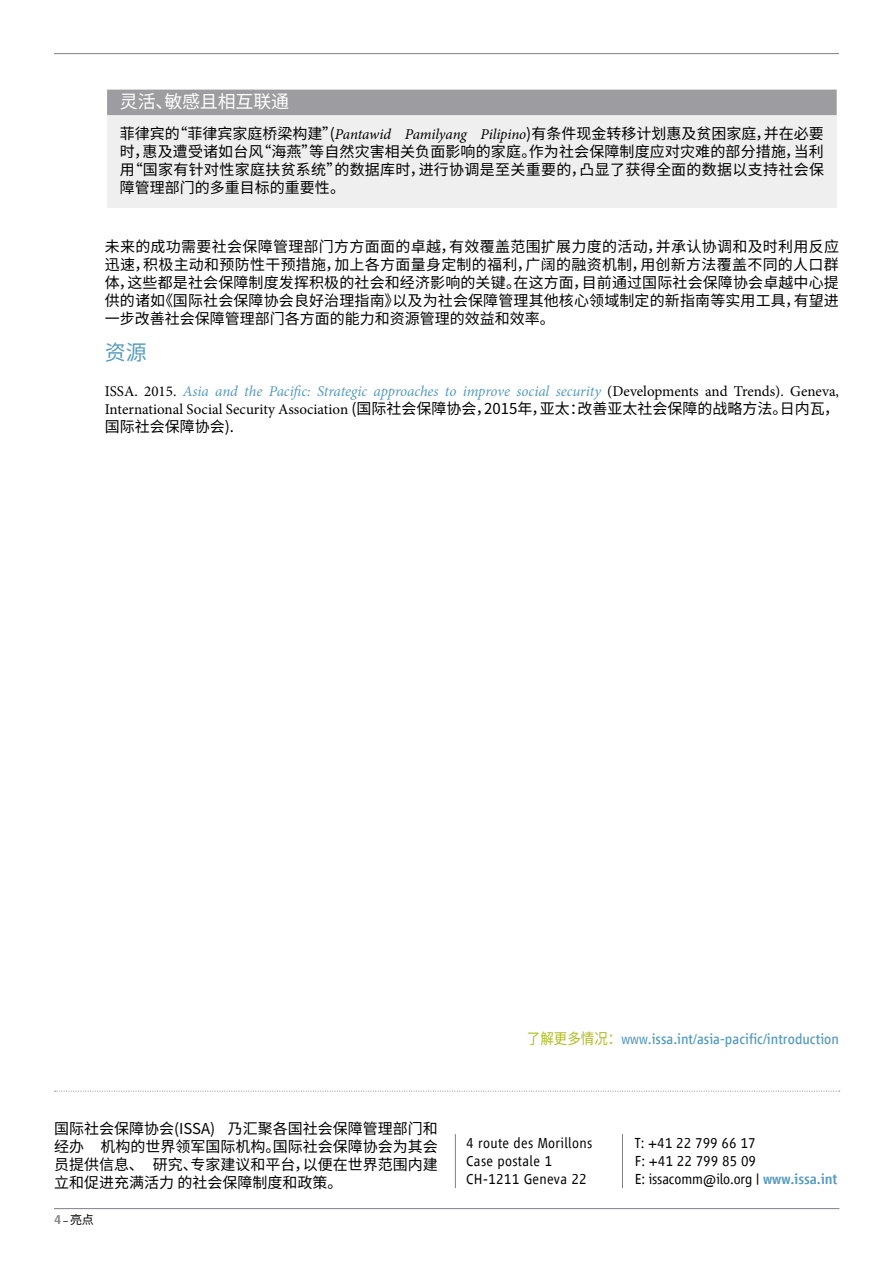
<style>
.page{position:relative;width:893px;height:1263px;background:#fff}
.page>*{position:absolute;margin:0;border:0;box-sizing:border-box;transform-origin:0 0}
.t1{font:21px "Noto Sans CJ Ksc";color:#569bbe}
.t2{font:18px "Noto Sans CJ Ksc";letter-spacing:-.01em;color:#fff}
.t3{font:15px/18px "Noto Sans CJ Ksc";color:#000;text-align:justify}
.t4{font:15px/18px "Minion Pro";color:#000}
.t5{font:300 15px/18px "Vialog LT Com";color:#000}
.t6{font:15px "Vialog LT Com";color:#569bbe}
.t7{font:300 15px/18px "Vialog LT Com";letter-spacing:.02em;color:#000}
.t8{font:12px "Noto Sans CJ Kjp";color:#000}
.s1{font-family:"Minion Pro";font-style:italic}
.s2{font-style:italic;color:#569bbe}
.s3{font-family:"Noto Sans CJ Ksc"}
.s4{font-family:"Noto Sans CJ Ksc";color:#afbc22}
.s5{font-family:"Vialog LT Com";font-weight:500;font-size:13.5px;color:#807f83}
.s6{font-family:"Vialog LT Com";font-weight:300;font-size:9px}
.s7{font-weight:500;color:#569bbe}
</style>
<div class="page">
<hr style="left:54px;top:1208px;width:785px;height:1px;background:#807f83">
<hr style="left:54px;top:53px;width:785px;height:1px;background:#807f83">
<hr style="left:455px;top:1134px;width:1px;height:54px;background:#807f83">
<hr style="left:622px;top:1134px;width:1px;height:54px;background:#807f83">
<svg style="left:55px;top:1091px;width:785px;height:1px"></svg>
<div style="left:107px;top:90px;width:730px;height:118px;background:#efeff0"></div>
<div style="left:107px;top:90px;width:730px;height:25px;background:#9d9ca0"></div>
<p class="t2" style="left:120px;top:91px;width:171px">灵活、敏感且相互联通</p>
<p class="t3" style="left:120px;top:125px;width:706px">菲律宾的“菲律宾家庭桥梁构建”(<span class="s1">Pantawid Pamilyang Pilipino</span>)有条件现金转移计划惠及贫困家庭，并在必要时，惠及遭受诸如台风“海燕”等自然灾害相关负面影响的家庭。作为社会保障制度应对灾难的部分措施，当利用“国家有针对性家庭扶贫系统”的数据库时，进行协调是至关重要的，凸显了获得全面的数据以支持社会保障管理部门的多重目标的重要性。</p>
<p class="t3" style="left:105px;top:238px;width:736px">未来的成功需要社会保障管理部门方方面面的卓越，有效覆盖范围扩展力度的活动，并承认协调和及时利用反应迅速，积极主动和预防性干预措施，加上各方面量身定制的福利，广阔的融资机制，用创新方法覆盖不同的人口群体，这些都是社会保障制度发挥积极的社会和经济影响的关键。在这方面，目前通过国际社会保障协会卓越中心提供的诸如《国际社会保障协会良好治理指南》以及为社会保障管理其他核心领域制定的新指南等实用工具，有望进一步改善社会保障管理部门各方面的能力和资源管理的效益和效率。</p>
<h1 class="t1" style="left:105px;top:340px;width:43px">资源</h1>
<p class="t4" style="left:105px;top:382px;width:736px">ISSA. 2015. <span class="s2">Asia and the Pacific: Strategic approaches to improve social security</span> (Developments and Trends). Geneva,<br>International Social Security Association <span class="s3">(国际社会保障协会，2015年，亚太：改善亚太社会保障的战略方法。日内瓦，</span></p>
<p class="t3" style="left:105px;top:418px;width:131px">国际社会保障协会).</p>
<p class="t6" style="left:527px;top:1031px;width:314px"><span class="s4">了解更多情况：</span>www.issa.int/asia-pacific/introduction</p>
<p class="t3" style="left:54px;top:1120px;width:385px">国际社会保障协会(ISSA) 乃汇聚各国社会保障管理部门和经办 机构的世界领军国际机构。国际社会保障协会为其会员提供信息、 研究、专家建议和平台，以便在世界范围内建立和促进充满活力 的社会保障制度和政策。</p>
<p class="t8" style="left:54px;top:1213px;width:41px"><span class="s5">4</span> <span class="s6">–</span> 亮点</p>
<p class="t7" style="left:466px;top:1134px;width:128px">4 route des Morillons<br>Case postale 1<br>CH-1211 Geneva 22</p>
<p class="t5" style="left:635px;top:1134px;width:204px">T: +41 22 799 66 17<br>F: +41 22 799 85 09<br>E: issacomm@ilo.org | <span class="s7">www.issa.int</span></p>
</div>
